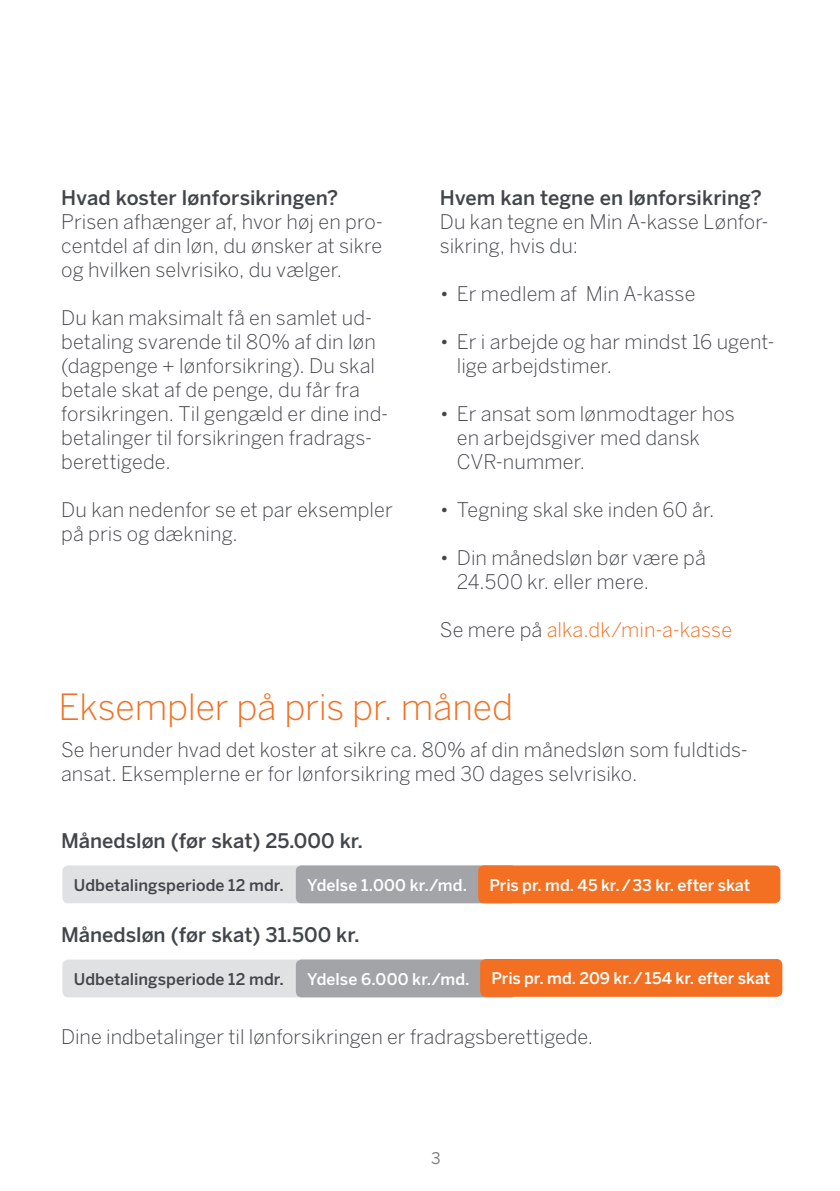
<style>
.page{position:relative;width:840px;height:1191px;background:#fff}
.page>*{position:absolute;margin:0;border:0;box-sizing:border-box;transform-origin:0 0}
.t1{font:300 35.8px "Benton Sans";letter-spacing:-.005em;color:#f36f21}
.t2{font:300 20px/24px "Benton Sans";letter-spacing:.005em;color:#42464b}
.t3{font:500 20px "Benton Sans";color:#42464b}
.t4{font:300 20px "Benton Sans";letter-spacing:.005em;color:#f36f21}
.t5{font:500 16px "Benton Sans";letter-spacing:-.005em;color:#fff}
.t6{font:500 16px "Benton Sans";letter-spacing:.005em;color:#42464b}
.t7{font:16px "Benton Sans";color:#808285}
.s1{color:#42464b}
</style>
<div class="page">
<div style="left:62px;top:865px;width:454px;height:38px;background:#e0e1e3;border-radius:6px"></div>
<div style="left:62px;top:959px;width:454px;height:38px;background:#e0e1e3;border-radius:6px"></div>
<div style="left:296px;top:865px;width:220px;height:38px;background:#a2a4a8;border-radius:6px"></div>
<div style="left:478px;top:865px;width:302px;height:38px;background:#f36f21;border-radius:6px"></div>
<div style="left:296px;top:959px;width:220px;height:38px;background:#a2a4a8;border-radius:6px"></div>
<div style="left:480px;top:959px;width:302px;height:37px;background:#f36f21;border-radius:6px"></div>
<p class="t3" style="left:61px;top:186px;width:278px">Hvad koster lønforsikringen?</p>
<p class="t2" style="left:61px;top:209px;width:323px;text-align:justify">Prisen afhænger af, hvor høj en pro&shy;centdel af din løn, du ønsker at sikre og hvilken selvrisiko, du vælger.</p>
<p class="t2" style="left:61px;top:305px;width:328px">Du kan maksimalt få en samlet ud&shy;betaling svarende til 80% af din løn (dagpenge + lønforsikring). Du skal betale skat af de penge, du får fra forsikringen. Til gengæld er dine ind&shy;betalinger til forsikringen fradrags&shy;berettigede.</p>
<p class="t2" style="left:61px;top:497px;width:333px">Du kan nedenfor se et par eksempler på pris og dækning.</p>
<p class="t3" style="left:439px;top:186px;width:323px">Hvem kan tegne en lønforsikring?</p>
<p class="t2" style="left:439px;top:209px;width:330px">Du kan tegne en Min A-kasse Lønfor&shy;sikring, hvis du:</p>
<p class="t2" style="left:439px;top:281px;width:257px">• Er medlem af Min A-kasse</p>
<p class="t2" style="left:456px;top:329px;width:319px;text-indent:-17px">• Er i arbejde og har mindst 16 ugent&shy;lige arbejdstimer.</p>
<p class="t2" style="left:456px;top:401px;width:279px;text-indent:-17px">• Er ansat som lønmodtager hos en arbejdsgiver med dansk<br>CVR-nummer.</p>
<p class="t2" style="left:439px;top:497px;width:276px">• Tegning skal ske inden 60 år.</p>
<p class="t2" style="left:456px;top:545px;width:250px;text-indent:-17px">• Din månedsløn bør være på<br>24.500 kr. eller mere.</p>
<p class="t4" style="left:439px;top:618px;width:293px"><span class="s1">Se mere på</span> alka.dk/min-a-kasse</p>
<h1 class="t1" style="left:59px;top:685px;width:455px">Eksempler på pris pr. måned</h1>
<p class="t2" style="left:61px;top:737px;width:688px">Se herunder hvad det koster at sikre ca. 80% af din månedsløn som fuldtids&shy;ansat. Eksemplerne er for lønforsikring med 30 dages selvrisiko.</p>
<p class="t3" style="left:61px;top:829px;width:303px">Månedsløn (før skat) 25.000 kr.</p>
<p class="t6" style="left:74px;top:875px;width:211px">Udbetalingsperiode 12 mdr.</p>
<p class="t5" style="left:307px;top:875px;width:161px">Ydelse 1.000 kr./md.</p>
<p class="t5" style="left:489px;top:875px;width:262px">Pris pr. md. 45 kr./33 kr. efter skat</p>
<p class="t3" style="left:61px;top:923px;width:300px">Månedsløn (før skat) 31.500 kr.</p>
<p class="t6" style="left:74px;top:969px;width:211px">Udbetalingsperiode 12 mdr.</p>
<p class="t5" style="left:307px;top:969px;width:164px">Ydelse 6.000 kr./md.</p>
<p class="t5" style="left:491px;top:969px;width:280px">Pris pr. md. 209 kr./154 kr. efter skat</p>
<p class="t2" style="left:61px;top:1024px;width:533px">Dine indbetalinger til lønforsikringen er fradragsberettigede.</p>
<p class="t7" style="left:414px;top:1148px;width:28px">3 3</p>
</div>
